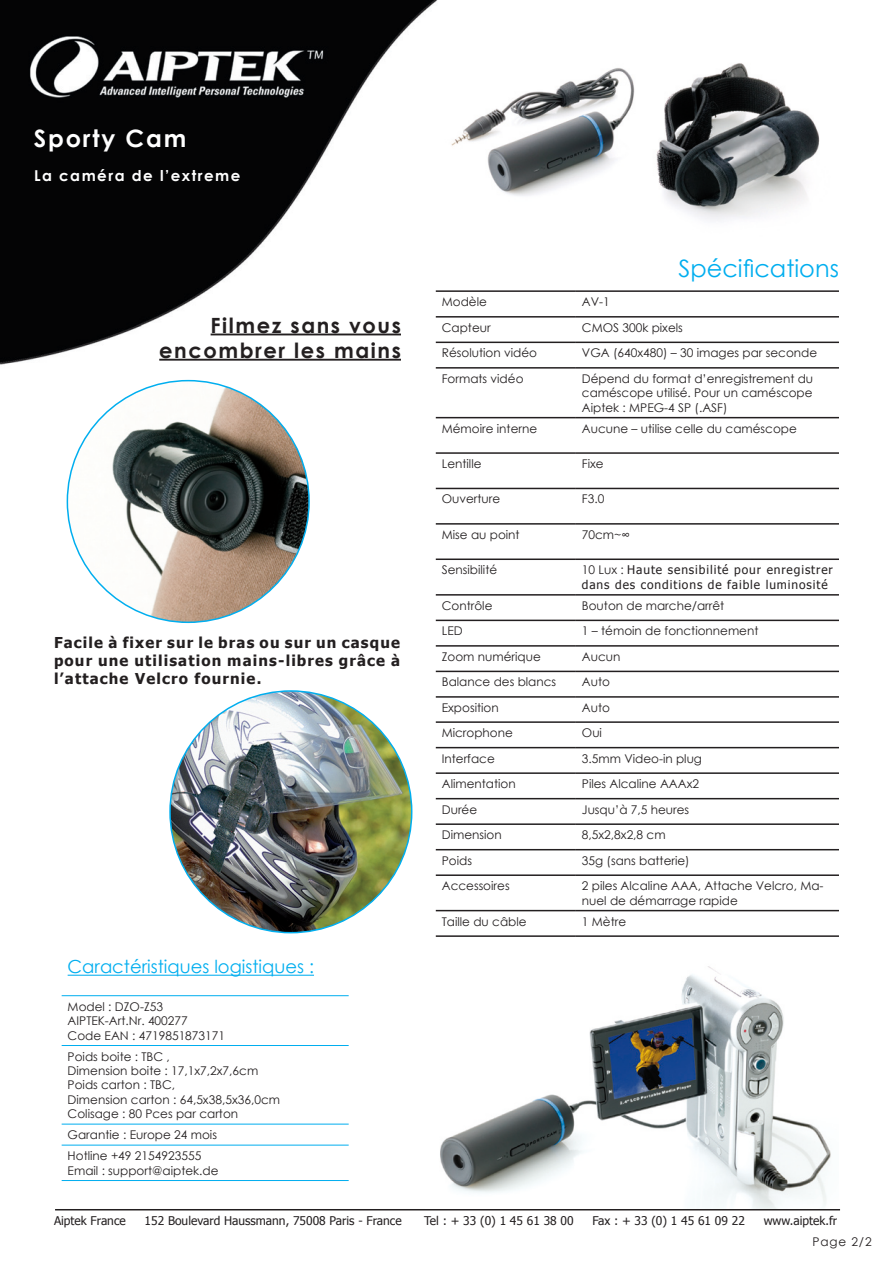
<style>
.page{position:relative;width:893px;height:1263px;background:#fff}
.page>*{position:absolute;margin:0;border:0;box-sizing:border-box;transform-origin:0 0}
.t1{font:24px "Century Gothic";color:#00aeef}
.t2{font:700 24px "Century Gothic";letter-spacing:.075em;color:#fff}
.t3{font:700 21px "Century Gothic";letter-spacing:.075em;color:#231f20}
.t4{font:18px "Century Gothic";color:#00aeef}
.t5{font:700 15px/18px "Tahoma";letter-spacing:.075em;color:#231f20;text-align:justify}
.t6{font:700 15px "Century Gothic";letter-spacing:.1em;color:#fff}
.t7{font:12px/14.4px "Century Gothic";color:#231f20;text-align:justify}
.t8{font:12px "Tahoma";color:#231f20}
.t9{font:12px/14.4px "Tahoma";letter-spacing:.075em;color:#231f20}
.s1{font-family:"Century Gothic"}
</style>
<div class="page">
<img style="left:0;top:0;width:841px;height:1211px">
<img style="left:443px;top:0;width:398px;height:252px">
<hr style="left:211px;top:334px;width:190px;height:1px;background:#231f20">
<hr style="left:159px;top:359px;width:242px;height:2px;background:#231f20">
<hr style="left:55px;top:1209px;width:785px;height:1px;background:#231f20">
<hr style="left:436px;top:290px;width:140px;height:2px;background:#231f20">
<hr style="left:576px;top:290px;width:263px;height:2px;background:#231f20">
<hr style="left:436px;top:316px;width:140px;height:2px;background:#231f20">
<hr style="left:576px;top:316px;width:263px;height:2px;background:#231f20">
<hr style="left:436px;top:342px;width:140px;height:1px;background:#231f20">
<hr style="left:576px;top:342px;width:263px;height:1px;background:#231f20">
<hr style="left:436px;top:367px;width:140px;height:2px;background:#231f20">
<hr style="left:576px;top:367px;width:263px;height:2px;background:#231f20">
<hr style="left:436px;top:417px;width:140px;height:1px;background:#231f20">
<hr style="left:576px;top:417px;width:263px;height:1px;background:#231f20">
<hr style="left:436px;top:452px;width:140px;height:2px;background:#231f20">
<hr style="left:576px;top:452px;width:263px;height:2px;background:#231f20">
<hr style="left:436px;top:620px;width:140px;height:1px;background:#231f20">
<hr style="left:576px;top:620px;width:263px;height:1px;background:#231f20">
<hr style="left:576px;top:721px;width:263px;height:2px;background:#231f20">
<hr style="left:436px;top:747px;width:140px;height:1px;background:#231f20">
<hr style="left:576px;top:747px;width:263px;height:1px;background:#231f20">
<hr style="left:576px;top:849px;width:263px;height:1px;background:#231f20">
<hr style="left:436px;top:874px;width:140px;height:2px;background:#231f20">
<hr style="left:576px;top:874px;width:263px;height:2px;background:#231f20">
<hr style="left:436px;top:910px;width:140px;height:1px;background:#231f20">
<hr style="left:576px;top:910px;width:263px;height:1px;background:#231f20">
<hr style="left:436px;top:488px;width:140px;height:1px;background:#231f20">
<hr style="left:576px;top:488px;width:263px;height:1px;background:#231f20">
<hr style="left:436px;top:523px;width:140px;height:2px;background:#231f20">
<hr style="left:576px;top:523px;width:263px;height:2px;background:#231f20">
<hr style="left:436px;top:558px;width:140px;height:2px;background:#231f20">
<hr style="left:576px;top:558px;width:263px;height:2px;background:#231f20">
<hr style="left:436px;top:594px;width:140px;height:2px;background:#231f20">
<hr style="left:576px;top:594px;width:263px;height:2px;background:#231f20">
<hr style="left:436px;top:645px;width:140px;height:2px;background:#231f20">
<hr style="left:576px;top:645px;width:263px;height:2px;background:#231f20">
<hr style="left:436px;top:671px;width:140px;height:1px;background:#231f20">
<hr style="left:576px;top:671px;width:263px;height:1px;background:#231f20">
<hr style="left:436px;top:696px;width:140px;height:2px;background:#231f20">
<hr style="left:576px;top:696px;width:263px;height:2px;background:#231f20">
<hr style="left:436px;top:721px;width:140px;height:2px;background:#231f20">
<hr style="left:436px;top:772px;width:140px;height:2px;background:#231f20">
<hr style="left:576px;top:772px;width:263px;height:2px;background:#231f20">
<hr style="left:436px;top:798px;width:140px;height:1px;background:#231f20">
<hr style="left:576px;top:798px;width:263px;height:1px;background:#231f20">
<hr style="left:436px;top:823px;width:140px;height:2px;background:#231f20">
<hr style="left:576px;top:823px;width:263px;height:2px;background:#231f20">
<hr style="left:436px;top:849px;width:140px;height:1px;background:#231f20">
<hr style="left:436px;top:935px;width:140px;height:2px;background:#231f20">
<hr style="left:576px;top:935px;width:263px;height:2px;background:#231f20">
<img style="left:425px;top:951px;width:414px;height:257px">
<img style="left:67px;top:381px;width:242px;height:241px;border-radius:50%">
<hr style="left:62px;top:995px;width:287px;height:1px;background:#00aeef">
<hr style="left:62px;top:1045px;width:287px;height:1px;background:#00aeef">
<hr style="left:62px;top:1124px;width:287px;height:1px;background:#00aeef">
<hr style="left:62px;top:1145px;width:287px;height:1px;background:#00aeef">
<hr style="left:62px;top:1180px;width:287px;height:1px;background:#00aeef">
<hr style="left:68px;top:975px;width:246px;height:1px;background:#00aeef">
<img style="left:170px;top:691px;width:242px;height:242px;border-radius:50%">
<p class="t2" style="left:34px;top:120px;width:154px">Sporty Cam</p>
<p class="t6" style="left:34px;top:164px;width:208px">La caméra de l’extreme</p>
<p class="t3" style="left:211px;top:309px;width:192px">Filmez sans vous</p>
<p class="t3" style="left:159px;top:334px;width:243px">encombrer les mains</p>
<p class="t5" style="left:54px;top:632px;width:348px">Facile à fixer sur le bras ou sur un casque pour une utilisation mains-libres grâce à l’attache Velcro fournie.</p>
<p class="t4" style="left:68px;top:954px;width:248px">Caractéristiques logistiques :</p>
<p class="t7" style="left:68px;top:999px;width:97px">Model : DZO-Z53</p>
<p class="t7" style="left:68px;top:1013px;width:122px">AIPTEK-Art.Nr. 400277</p>
<p class="t7" style="left:68px;top:1028px;width:159px">Code EAN : 4719851873171</p>
<p class="t7" style="left:68px;top:1049px;width:104px">Poids boite : TBC ,</p>
<p class="t7" style="left:68px;top:1063px;width:192px">Dimension boite : 17,1x7,2x7,6cm</p>
<p class="t7" style="left:68px;top:1077px;width:109px">Poids carton : TBC,</p>
<p class="t7" style="left:68px;top:1092px;width:214px">Dimension carton : 64,5x38,5x36,0cm</p>
<p class="t7" style="left:68px;top:1106px;width:172px">Colisage : 80 Pces par carton</p>
<p class="t7" style="left:68px;top:1127px;width:151px">Garantie : Europe 24 mois</p>
<p class="t7" style="left:68px;top:1148px;width:135px">Hotline +49 2154923555</p>
<p class="t7" style="left:68px;top:1163px;width:152px">Email : support@aiptek.de</p>
<p class="t1" style="left:678px;top:252px;width:162px">Spécifications</p>
<p class="t7" style="left:442px;top:294px;width:47px">Modèle</p>
<p class="t7" style="left:582px;top:294px;width:29px">AV-1</p>
<p class="t7" style="left:442px;top:320px;width:50px">Capteur</p>
<p class="t7" style="left:582px;top:320px;width:103px">CMOS 300k pixels</p>
<p class="t7" style="left:442px;top:346px;width:97px">Résolution vidéo</p>
<p class="t7" style="left:582px;top:346px;width:237px">VGA (640x480) – 30 images par seconde</p>
<p class="t7" style="left:442px;top:371px;width:83px">Formats vidéo</p>
<p class="t7" style="left:582px;top:371px;width:233px">Dépend du format d’enregistrement du caméscope utilisé. Pour un caméscope Aiptek : MPEG-4 SP (.ASF)</p>
<p class="t7" style="left:442px;top:421px;width:97px">Mémoire interne</p>
<p class="t7" style="left:582px;top:421px;width:216px">Aucune – utilise celle du caméscope</p>
<p class="t7" style="left:442px;top:456px;width:41px">Lentille</p>
<p class="t7" style="left:582px;top:456px;width:23px">Fixe</p>
<p class="t7" style="left:442px;top:492px;width:60px">Ouverture</p>
<p class="t7" style="left:582px;top:492px;width:24px">F3.0</p>
<p class="t7" style="left:442px;top:527px;width:79px">Mise au point</p>
<p class="t7" style="left:582px;top:527px;width:50px">70cm~∞</p>
<p class="t7" style="left:442px;top:562px;width:57px">Sensibilité</p>
<p class="t9" style="left:582px;top:562px;width:252px"><span class="s1">10 Lux :</span> Haute sensibilité pour enregistrer dans des conditions de faible luminosité</p>
<p class="t7" style="left:442px;top:598px;width:52px">Contrôle</p>
<p class="t7" style="left:582px;top:598px;width:144px">Bouton de marche/arrêt</p>
<p class="t7" style="left:442px;top:624px;width:22px">LED</p>
<p class="t7" style="left:582px;top:624px;width:178px">1 – témoin de fonctionnement</p>
<p class="t7" style="left:442px;top:649px;width:101px">Zoom numérique</p>
<p class="t7" style="left:582px;top:649px;width:40px">Aucun</p>
<p class="t7" style="left:442px;top:675px;width:116px">Balance des blancs</p>
<p class="t7" style="left:582px;top:675px;width:30px">Auto</p>
<p class="t7" style="left:442px;top:700px;width:58px">Exposition</p>
<p class="t7" style="left:582px;top:700px;width:30px">Auto</p>
<p class="t7" style="left:442px;top:725px;width:73px">Microphone</p>
<p class="t7" style="left:582px;top:725px;width:22px">Oui</p>
<p class="t7" style="left:442px;top:751px;width:55px">Interface</p>
<p class="t7" style="left:582px;top:751px;width:122px">3.5mm Video-in plug</p>
<p class="t7" style="left:442px;top:776px;width:75px">Alimentation</p>
<p class="t7" style="left:582px;top:776px;width:119px">Piles Alcaline AAAx2</p>
<p class="t7" style="left:442px;top:802px;width:37px">Durée</p>
<p class="t7" style="left:582px;top:802px;width:109px">Jusqu’à 7,5 heures</p>
<p class="t7" style="left:442px;top:827px;width:61px">Dimension</p>
<p class="t7" style="left:582px;top:827px;width:85px">8,5x2,8x2,8 cm</p>
<p class="t7" style="left:442px;top:853px;width:32px">Poids</p>
<p class="t7" style="left:582px;top:853px;width:109px">35g (sans batterie)</p>
<p class="t7" style="left:442px;top:878px;width:69px">Accessoires</p>
<p class="t7" style="left:582px;top:878px;width:243px">2 piles Alcaline AAA, Attache Velcro, Ma&shy;nuel de démarrage rapide</p>
<p class="t7" style="left:442px;top:914px;width:86px">Taille du câble</p>
<p class="t7" style="left:582px;top:914px;width:46px">1 Mètre</p>
<p class="t8" style="left:54px;top:1213px;width:73px">Aiptek France</p>
<p class="t8" style="left:145px;top:1213px;width:259px">152 Boulevard Haussmann, 75008 Paris - France</p>
<p class="t8" style="left:424px;top:1213px;width:151px">Tel : + 33 (0) 1 45 61 38 00</p>
<p class="t8" style="left:592px;top:1213px;width:154px">Fax : + 33 (0) 1 45 61 09 22</p>
<p class="t8" style="left:764px;top:1213px;width:75px">www.aiptek.fr</p>
<p class="t7" style="left:812px;top:1235px;width:61px">Page 2/2</p>
</div>
